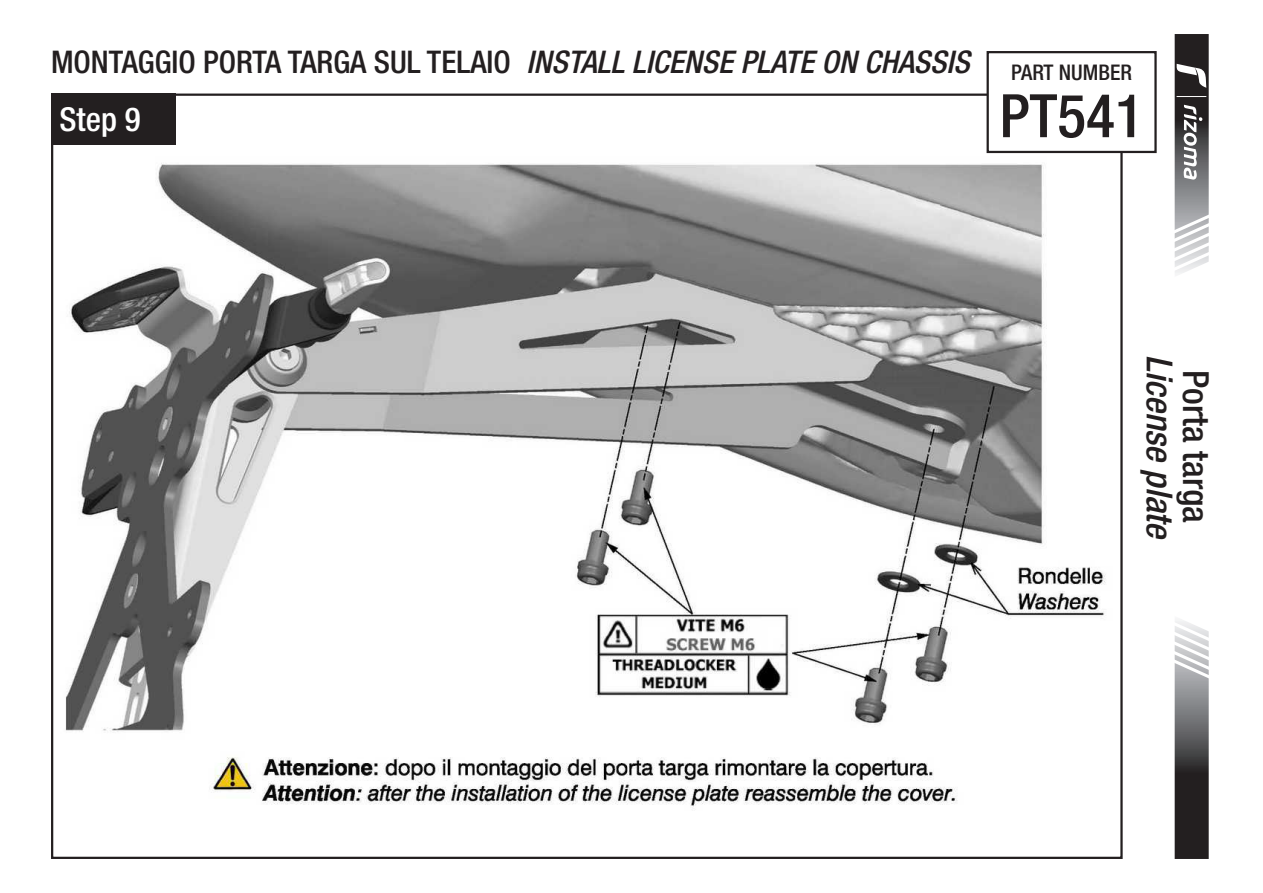
<style>
.page{position:relative;width:1263px;height:893px;background:#fff}
.page>*{position:absolute;margin:0;border:0;box-sizing:border-box;transform-origin:0 0}
.t1{font:500 condensed 60px "Helvetica Neue LT Std";color:#231f20}
.t2{font:italic 500 condensed 36px "Helvetica Neue LT Std";color:#231f20}
.t3{font:500 condensed 36px "Helvetica Neue LT Std";color:#231f20}
.t4{font:500 condensed 33px "Helvetica Neue LT Std";color:#fff}
.t5{font:500 condensed 31.2px "Helvetica Neue LT Std";color:#231f20}
.t6{font:500 condensed 21.6px "Helvetica Neue LT Std";color:#231f20}
.s1{font-style:italic}
</style>
<div class="page">
<img style="left:65px;top:109px;width:1048px;height:700px">
<div style="left:51px;top:94px;width:124px;height:51px;background:#231f20"></div>
<svg style="left:1174px;top:620px;width:35px;height:239px;background:#706f70"></svg>
<svg style="left:1174px;top:34px;width:35px;height:240px"></svg>
<div style="left:988px;top:52px;width:167px;height:100px;background:#fff"></div>
<div style="left:986px;top:51px;width:171px;height:102px;border:2px solid #231f20"></div>
<p class="t5" style="left:51px;top:44px;width:920px">MONTAGGIO PORTA TARGA SUL TELAIO <span class="s1">INSTALL LICENSE PLATE ON CHASSIS</span></p>
<p class="t4" style="left:60px;top:99px;width:83px">Step 9</p>
<p class="t6" style="left:1011px;top:59px;width:122px">PART NUMBER</p>
<h1 class="t1" style="left:999px;top:80px;width:146px">PT541</h1>
<p class="t2" style="left:1181px;top:355px;width:187px;rotate:90deg">License plate</p>
<p class="t3" style="left:1217px;top:370px;width:155px;rotate:90deg">Porta targa</p>
</div>
